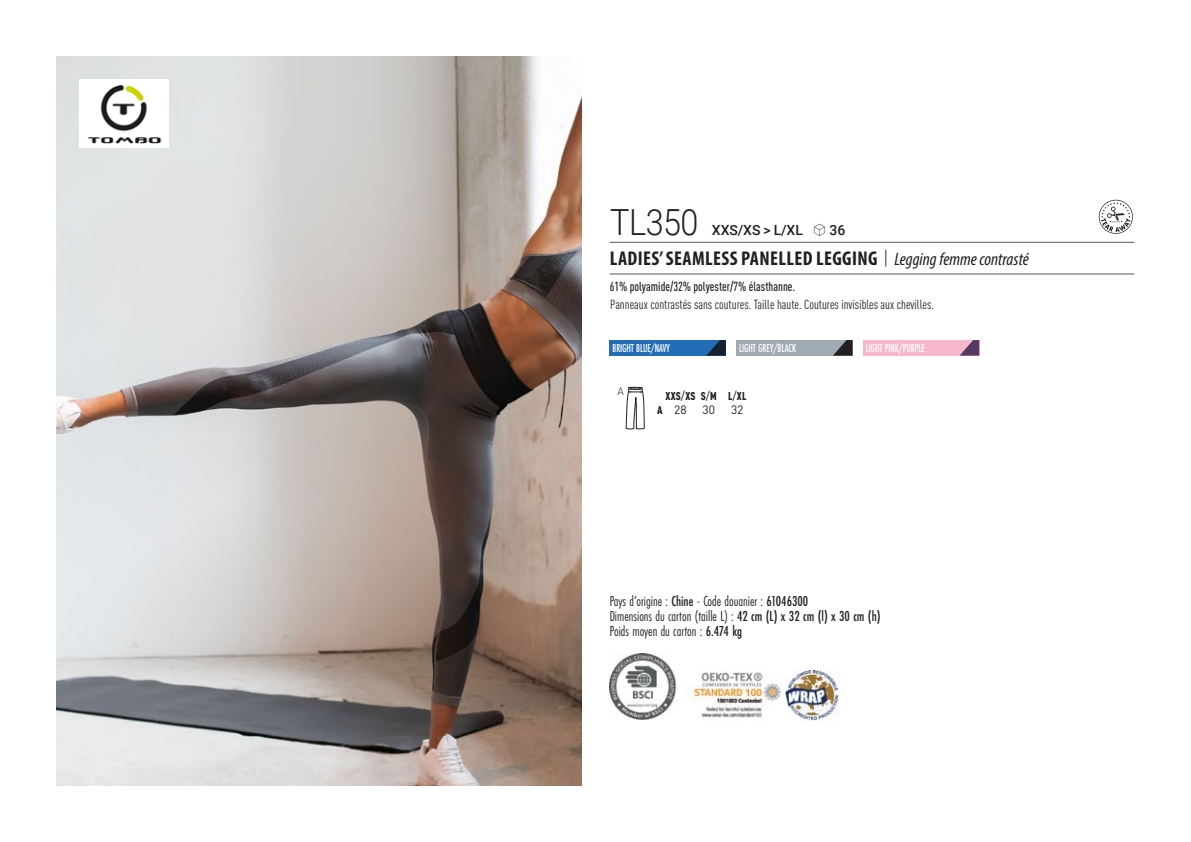
<style>
.page{position:relative;width:1191px;height:842px;background:#fff}
.page>*{position:absolute;margin:0;border:0;box-sizing:border-box;transform-origin:0 0}
.t1{font:300 36px "Roboto";letter-spacing:-.015em;color:#231f20;scale:.9 1}
.t2{font:700 condensed 20px "Myriad Pro";letter-spacing:.02em;color:#231f20}
.t3{font:15px "Futura PT Cond";color:#231f20;scale:.95 1}
.t4{font:500 14px "Roboto";letter-spacing:.005em;color:#231f20}
.t5{font:condensed 13px "DIN Pro";color:#231f20}
.grammage_2020{font:500 condensed 13px "DIN Pro";color:#231f20;scale:.95 1}
.Coloris_nuancier_bla{font:500 12px "Futura PT Cond";letter-spacing:-.01em;color:#fff;scale:.9 1}
._88_tailles_tab_maig{font:12px "DIN Pro";color:#231f20}
._88_tailles_tab_maig-2{font:900 condensed 11.2px "DIN Pro";letter-spacing:.02em;color:#231f20;scale:.95 1}
.t6{font:300 10.8px "DIN";color:#231f20}
.s1{font-family:"Linotype Shapeshifter";font-weight:400;font-size:16px}
.s2{font-family:"Roboto Condensed";font-weight:300;font-stretch:normal}
.s3{font-family:"Myriad Variable Concept";font-weight:400;font-style:italic;font-stretch:normal;font-size:18px}
.s4{font-weight:400;font-stretch:normal;font-size:12px}
.s5{font-weight:900;font-stretch:condensed;font-size:11.2px}
.s6{font-weight:500}
</style>
<div class="page">
<img style="left:57px;top:57px;width:524px;height:728px">
<div style="left:609px;top:340px;width:117px;height:16px;background:#226db6"></div>
<svg style="left:706px;top:340px;width:20px;height:16px"></svg>
<div style="left:736px;top:340px;width:116px;height:16px;background:#9faab2"></div>
<svg style="left:833px;top:340px;width:19px;height:16px"></svg>
<div style="left:863px;top:340px;width:116px;height:16px;background:#f7b8cb"></div>
<svg style="left:959px;top:340px;width:20px;height:16px"></svg>
<svg style="left:1098px;top:200px;width:34px;height:34px"></svg>
<div style="left:79px;top:79px;width:90px;height:68px;background:#fff"></div>
<img style="left:87px;top:85px;width:75px;height:59px">
<svg style="left:626px;top:387px;width:18px;height:43px"></svg>
<img style="left:609px;top:654px;width:68px;height:66px">
<img style="left:693px;top:672px;width:87px;height:46px">
<img style="left:786px;top:671px;width:53px;height:49px">
<hr style="left:609px;top:242px;width:525px;height:1px;background:#57585a">
<hr style="left:609px;top:274px;width:525px;height:1px;background:#57585a">
<p class="t1" style="left:610px;top:197px;width:100px">TL350</p>
<p class="t4" style="left:712px;top:220px;width:135px">XXS/XS &gt; L/XL <span class="s1">S</span> 36</p>
<p class="t2" style="left:610px;top:246px;width:420px">LADIES’ SEAMLESS PANELLED LEGGING <span class="s2">|</span> <span class="s3">Legging femme contrasté</span></p>
<p class="grammage_2020" style="left:609px;top:277px;width:197px">61% polyamide/32% polyester/7% élasthanne.</p>
<p class="t5" style="left:610px;top:295px;width:325px">Panneaux contrastés sans coutures. Taille haute. Coutures invisibles aux chevilles.</p>
<p class="Coloris_nuancier_bla" style="left:612px;top:341px;width:65px">BRIGHT BLUE/NAVY</p>
<p class="Coloris_nuancier_bla" style="left:739px;top:341px;width:65px">LIGHT GREY/BLACK</p>
<p class="Coloris_nuancier_bla" style="left:866px;top:341px;width:67px">LIGHT PINK/PURPLE</p>
<p class="t6" style="left:617px;top:384px;width:8px">A</p>
<p class="_88_tailles_tab_maig-2" style="left:665px;top:387px;width:87px">XXS<span class="s4">/</span>XS S<span class="s4">/</span>M L<span class="s4">/</span>XL</p>
<p class="_88_tailles_tab_maig" style="left:657px;top:400px;width:31px"><span class="s5">A</span> 28</p>
<p class="_88_tailles_tab_maig" style="left:702px;top:400px;width:14px">30</p>
<p class="_88_tailles_tab_maig" style="left:731px;top:400px;width:14px">32</p>
<p class="t3" style="left:609px;top:592px;width:211px">Pays d’origine : <span class="s6">Chine</span> - Code douanier : <span class="s6">61046300</span></p>
<p class="t3" style="left:609px;top:607px;width:287px">Dimensions du carton (taille L) : <span class="s6">42 cm (L) x 32 cm (l) x 30 cm (h)</span></p>
<p class="t3" style="left:609px;top:622px;width:141px">Poids moyen du carton : <span class="s6">6.474 kg</span></p>
</div>
